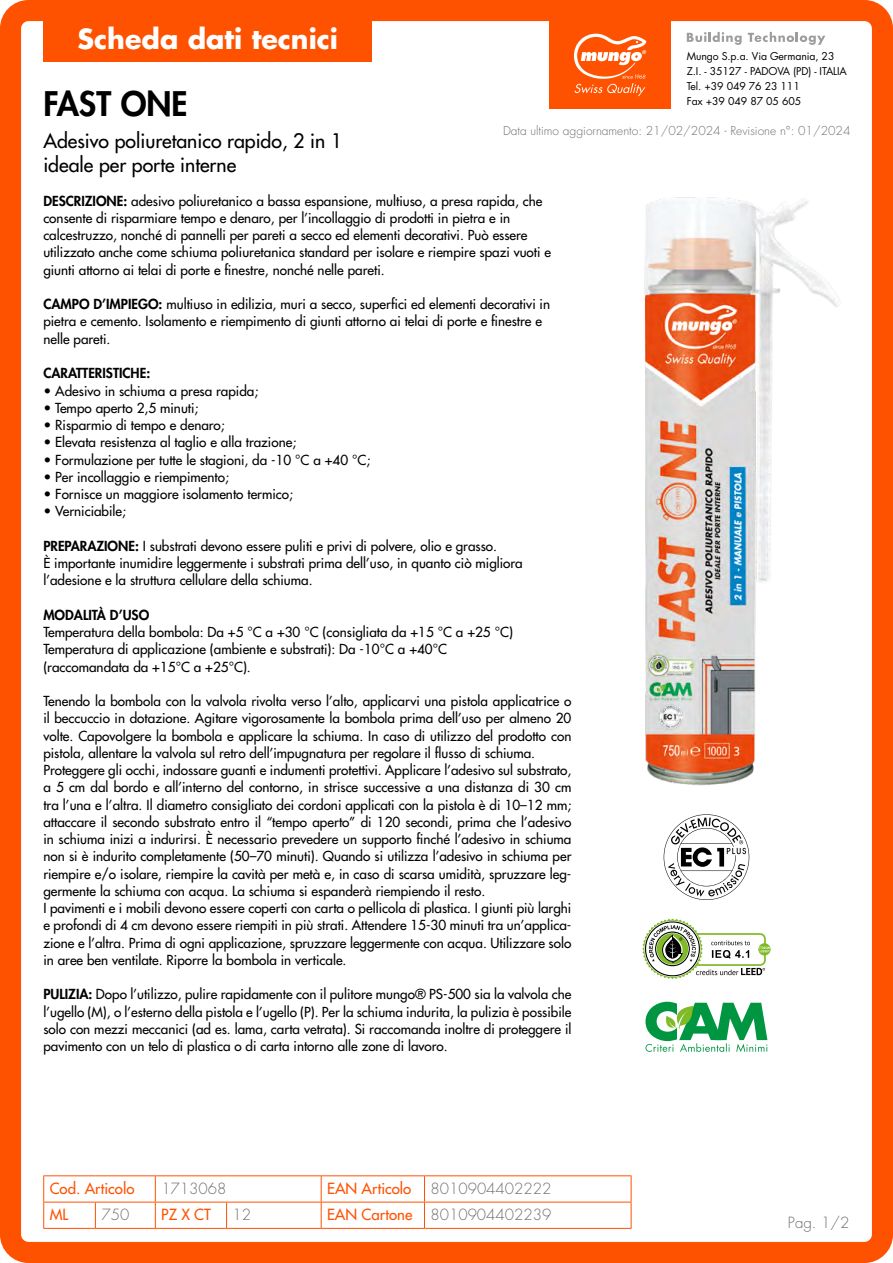
<style>
.page{position:relative;width:893px;height:1263px;background:#fff}
.page>*{position:absolute;margin:0;border:0;box-sizing:border-box;transform-origin:0 0}
.t1{font:800 33px "Futura Std";color:#000}
.t2{font:700 27px "Futura Std";color:#fff}
.t3{font:500 19.5px/24px "Futura Std";color:#000}
.t4{font:300 15px "Futura Std";color:#706f6f}
.t5{font:500 15px "Futura Std";color:#ff5200}
.t6{font:500 13.5px/17.2px "Futura Std";color:#000}
.t7{font:800 13.5px "Futura Std";color:#000}
.t8{font:300 12px "Futura Std";color:#706f6f}
.t9{font:10.5px/15px "Futura Std";letter-spacing:-.01em;color:#000}
.s1{font-weight:800}
.s2{font-weight:400}
.s3{font-weight:500;color:#ff5200}
</style>
<div class="page">
<div style="left:0;top:0;width:893px;height:1263px;border:21px solid #ff5200;border-radius:18px"></div>
<div style="left:43px;top:0;width:329px;height:62px;background:#ff5200"></div>
<div style="left:549px;top:20px;width:122px;height:88px;background:#ff5200"></div>
<svg style="left:574px;top:34px;width:72px;height:62px"></svg>
<svg style="left:687px;top:32px;width:55px;height:13px"></svg>
<svg style="left:748px;top:32px;width:77px;height:13px"></svg>
<svg style="left:664px;top:814px;width:85px;height:86px"></svg>
<svg style="left:645px;top:1002px;width:122px;height:50px"></svg>
<hr style="left:43px;top:1175px;width:52px;height:1px;background:#ff5200">
<hr style="left:95px;top:1175px;width:60px;height:1px;background:#ff5200">
<hr style="left:155px;top:1175px;width:72px;height:1px;background:#ff5200">
<hr style="left:227px;top:1175px;width:94px;height:1px;background:#ff5200">
<hr style="left:321px;top:1175px;width:103px;height:1px;background:#ff5200">
<hr style="left:424px;top:1175px;width:207px;height:1px;background:#ff5200">
<hr style="left:43px;top:1202px;width:52px;height:1px;background:#ff5200">
<svg style="left:43px;top:1176px;width:1px;height:52px"></svg>
<hr style="left:95px;top:1202px;width:60px;height:1px;background:#ff5200">
<svg style="left:95px;top:1202px;width:1px;height:26px"></svg>
<hr style="left:155px;top:1202px;width:72px;height:1px;background:#ff5200">
<svg style="left:155px;top:1176px;width:1px;height:52px"></svg>
<hr style="left:227px;top:1202px;width:94px;height:1px;background:#ff5200">
<svg style="left:226px;top:1202px;width:1px;height:26px"></svg>
<hr style="left:321px;top:1202px;width:103px;height:1px;background:#ff5200">
<svg style="left:321px;top:1176px;width:1px;height:52px"></svg>
<hr style="left:424px;top:1202px;width:207px;height:1px;background:#ff5200">
<svg style="left:424px;top:1176px;width:1px;height:52px"></svg>
<svg style="left:631px;top:1176px;width:1px;height:52px"></svg>
<hr style="left:43px;top:1228px;width:52px;height:1px;background:#ff5200">
<hr style="left:95px;top:1228px;width:60px;height:1px;background:#ff5200">
<hr style="left:155px;top:1228px;width:72px;height:1px;background:#ff5200">
<hr style="left:227px;top:1228px;width:94px;height:1px;background:#ff5200">
<hr style="left:321px;top:1228px;width:103px;height:1px;background:#ff5200">
<hr style="left:424px;top:1228px;width:207px;height:1px;background:#ff5200">
<img style="left:644px;top:186px;width:249px;height:607px">
<svg style="left:642px;top:919px;width:128px;height:60px"></svg>
<h2 class="t2" style="left:78px;top:21px;width:262px">Scheda dati tecnici</h2>
<h1 class="t1" style="left:43px;top:83px;width:146px">FAST ONE</h1>
<h3 class="t3" style="left:43px;top:129px;width:300px">Adesivo poliuretanico rapido, 2 in 1 ideale per porte interne</h3>
<p class="t9" style="left:687px;top:48px;width:162px">Mungo S.p.a. Via Germania, 23<br>Z.I. - 35127 - PADOVA (PD) - ITALIA<br>Tel. +39 049 76 23 111<br>Fax +39 049 87 05 605</p>
<p class="t8" style="left:503px;top:123px;width:349px">Data ultimo aggiornamento: 21/02/2024 - Revisione n°: 01/2024</p>
<p class="t6" style="left:43px;top:192px;width:509px"><span class="s1">DESCRIZIONE:</span> adesivo poliuretanico a bassa espansione, multiuso, a presa rapida, che consente di risparmiare tempo e denaro, per l’incollaggio di prodotti in pietra e in calcestruzzo, nonché di pannelli per pareti a secco ed elementi decorativi. Può essere utilizzato anche come schiuma poliuretanica standard per isolare e riempire spazi vuoti e giunti attorno ai telai di porte e finestre, nonché nelle pareti.</p>
<p class="t6" style="left:43px;top:296px;width:508px"><span class="s1">CAMPO D’IMPIEGO:</span> multiuso in edilizia, muri a secco, superfici ed elementi decorativi in pietra e cemento. Isolamento e riempimento di giunti attorno ai telai di porte e finestre e nelle pareti.</p>
<p class="t7" style="left:43px;top:365px;width:108px">CARATTERISTICHE:</p>
<p class="t6" style="left:43px;top:382px;width:216px"><span class="s2">•</span> Adesivo in schiuma a presa rapida;</p>
<p class="t6" style="left:43px;top:399px;width:157px"><span class="s2">•</span> Tempo aperto 2,5 minuti;</p>
<p class="t6" style="left:43px;top:416px;width:183px"><span class="s2">•</span> Risparmio di tempo e denaro;</p>
<p class="t6" style="left:43px;top:434px;width:254px"><span class="s2">•</span> Elevata resistenza al taglio e alla trazione;</p>
<p class="t6" style="left:43px;top:451px;width:328px"><span class="s2">•</span> Formulazione per tutte le stagioni, da -10 °C a +40 °C;</p>
<p class="t6" style="left:43px;top:468px;width:187px"><span class="s2">•</span> Per incollaggio e riempimento;</p>
<p class="t6" style="left:43px;top:485px;width:251px"><span class="s2">•</span> Fornisce un maggiore isolamento termico;</p>
<p class="t6" style="left:43px;top:503px;width:84px"><span class="s2">•</span> Verniciabile;</p>
<p class="t6" style="left:43px;top:537px;width:481px"><span class="s1">PREPARAZIONE:</span> I substrati devono essere puliti e privi di polvere, olio e grasso.<br>È importante inumidire leggermente i substrati prima dell’uso, in quanto ciò migliora l’adesione e la struttura cellulare della schiuma.</p>
<p class="t7" style="left:43px;top:606px;width:107px">MODALITÀ D’USO</p>
<p class="t6" style="left:43px;top:623px;width:471px">Temperatura della bombola: Da +5 °C a +30 °C (consigliata da +15 °C a +25 °C)<br>Temperatura di applicazione (ambiente e substrati): Da -10°C a +40°C (raccomandata da +15°C a +25°C).</p>
<p class="t6" style="left:43px;top:692px;width:530px">Tenendo la bombola con la valvola rivolta verso l’alto, applicarvi una pistola applicatrice o il beccuccio in dotazione. Agitare vigorosamente la bombola prima dell’uso per almeno 20 volte. Capovolgere la bombola e applicare la schiuma. In caso di utilizzo del prodotto con pistola, allentare la valvola sul retro dell’impugnatura per regolare il flusso di schiuma.<br>Proteggere gli occhi, indossare guanti e indumenti protettivi. Applicare l’adesivo sul substrato, a 5 cm dal bordo e all’interno del contorno, in strisce successive a una distanza di 30 cm tra l’una e l’altra. Il diametro consigliato dei cordoni applicati con la pistola è di 10–12 mm; attaccare il secondo substrato entro il “tempo aperto” di 120 secondi, prima che l’adesivo in schiuma inizi a indurirsi. È necessario prevedere un supporto finché l’adesivo in schiuma non si è indurito completamente (50–70 minuti). Quando si utilizza l’adesivo in schiuma per riempire e/o isolare, riempire la cavità per metà e, in caso di scarsa umidità, spruzzare leg&shy;germente la schiuma con acqua. La schiuma si espanderà riempiendo il resto.<br>I pavimenti e i mobili devono essere coperti con carta o pellicola di plastica. I giunti più larghi e profondi di 4 cm devono essere riempiti in più strati. Attendere 15-30 minuti tra un’applica&shy;zione e l’altra. Prima di ogni applicazione, spruzzare leggermente con acqua. Utilizzare solo in aree ben ventilate. Riporre la bombola in verticale.</p>
<p class="t6" style="left:43px;top:986px;width:530px;text-align:justify"><span class="s1">PULIZIA:</span> Dopo l’utilizzo, pulire rapidamente con il pulitore mungo® PS-500 sia la valvola che l’ugello (M), o l’esterno della pistola e l’ugello (P). Per la schiuma indurita, la pulizia è possibile solo con mezzi meccanici (ad es. lama, carta vetrata). Si raccomanda inoltre di proteggere il pavimento con un telo di plastica o di carta intorno alle zone di lavoro.</p>
<p class="t5" style="left:50px;top:1179px;width:86px">Cod. Articolo</p>
<p class="t4" style="left:161px;top:1179px;width:67px">1713068</p>
<p class="t5" style="left:327px;top:1179px;width:86px">EAN Articolo</p>
<p class="t4" style="left:430px;top:1179px;width:122px">8010904402222</p>
<p class="t5" style="left:50px;top:1205px;width:20px">ML</p>
<p class="t4" style="left:101px;top:1206px;width:29px">750</p>
<p class="t5" style="left:161px;top:1205px;width:51px">PZ X CT</p>
<p class="t4" style="left:233px;top:1206px;width:20px">12</p>
<p class="t4" style="left:327px;top:1206px;width:226px"><span class="s3">EAN Cartone</span> 8010904402239</p>
<p class="t4" style="left:788px;top:1214px;width:63px">Pag. 1/2</p>
</div>
